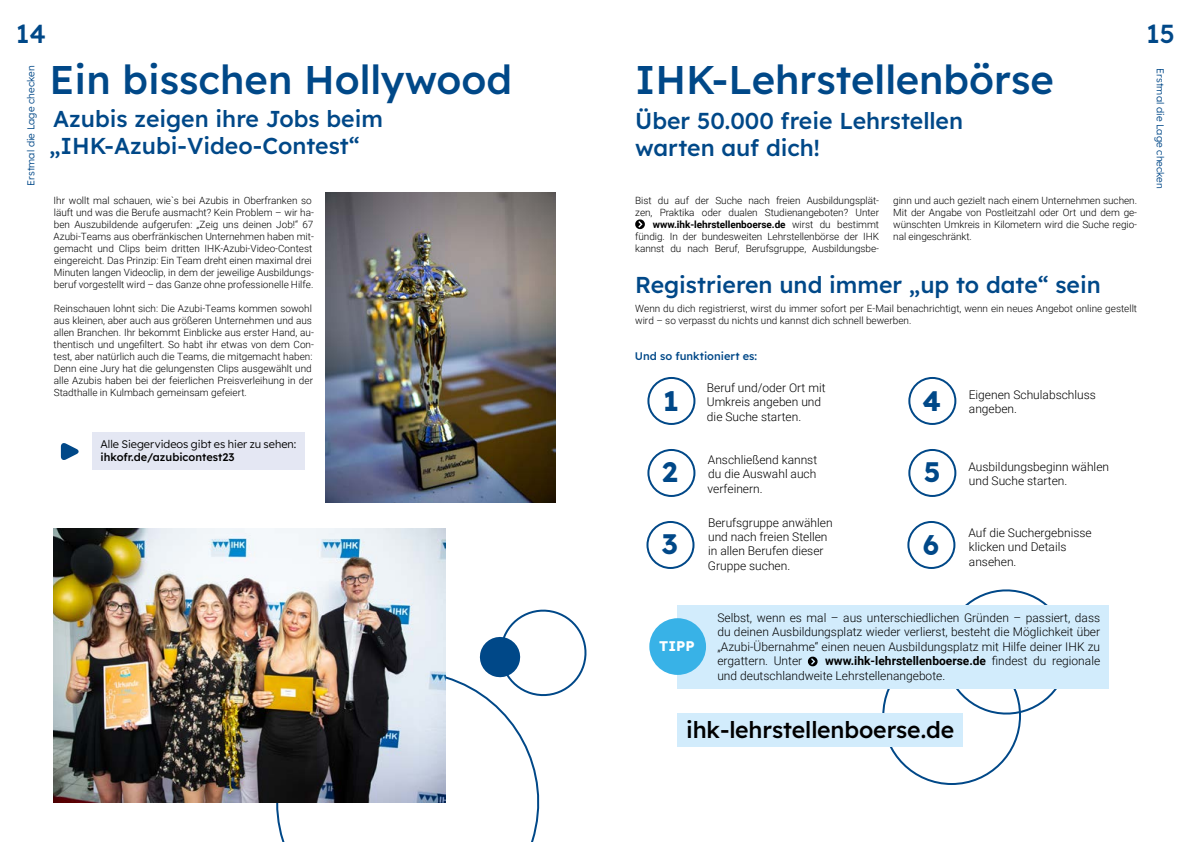
<style>
.page{position:relative;width:1191px;height:842px;background:#fff}
.page>*{position:absolute;margin:0;border:0;box-sizing:border-box;transform-origin:0 0}
.t1{font:500 40px "Lexend Deca";color:#004888}
.t2{font:700 28px "Lexend Deca";color:#004888}
.t3{font:500 26px "Lexend Deca";color:#004888}
.t4{font:500 23px/27.6px "Lexend Deca";color:#004888}
.t5{font:500 23px "Lexend Deca";letter-spacing:-.005em;color:#000}
.t6{font:700 14px "Lexend Deca";color:#fff}
.t7{font:300 12px/14.4px "Roboto";color:#000}
.t8{font:300 11px "Lexend Deca";color:#000}
.t9{font:500 11px "Lexend Deca";color:#000}
.t10{font:500 11px "Lexend Deca";color:#004888}
.t11{font:300 10px/12px "Roboto";color:#000}
.t12{font:300 10px "Lexend Deca";color:#004888}
.s1{font-weight:700}
</style>
<div class="page">
<svg style="left:259px;top:656px;width:281px;height:186px"></svg>
<img style="left:325px;top:192px;width:231px;height:311px">
<img style="left:54px;top:528px;width:391px;height:274px">
<svg style="left:477px;top:609px;width:110px;height:93px"></svg>
<svg style="left:935px;top:589px;width:142px;height:134px"></svg>
<div style="left:677px;top:605px;width:431px;height:83px;background:#d2ecfc"></div>
<svg style="left:808px;top:657px;width:9px;height:9px"></svg>
<svg style="left:635px;top:219px;width:10px;height:10px"></svg>
<div style="left:649px;top:618px;width:57px;height:57px;background:#38b2e7;border-radius:50%"></div>
<div style="left:647px;top:377px;width:48px;height:48px;border:2px solid #004888;border-radius:50%"></div>
<div style="left:647px;top:449px;width:48px;height:48px;border:2px solid #004888;border-radius:50%"></div>
<div style="left:646px;top:521px;width:48px;height:48px;border:2px solid #004888;border-radius:50%"></div>
<div style="left:908px;top:377px;width:48px;height:48px;border:2px solid #004888;border-radius:50%"></div>
<div style="left:908px;top:449px;width:48px;height:48px;border:2px solid #004888;border-radius:50%"></div>
<div style="left:907px;top:521px;width:48px;height:48px;border:2px solid #004888;border-radius:50%"></div>
<div style="left:677px;top:713px;width:285px;height:33px;background:#d2ecfc"></div>
<div style="left:92px;top:432px;width:213px;height:38px;background:#e4e7f3"></div>
<svg style="left:61px;top:443px;width:18px;height:17px"></svg>
<h3 class="t3" style="left:16px;top:14px;width:32px">14</h3>
<h3 class="t3" style="left:1146px;top:14px;width:30px">15</h3>
<p class="t12" style="left:24px;top:186px;width:122px;rotate:-90deg">Erstmal die Lage checken</p>
<p class="t12" style="left:1167px;top:68px;width:122px;rotate:90deg">Erstmal die Lage checken</p>
<h1 class="t1" style="left:50px;top:49px;width:464px">Ein bisschen Hollywood</h1>
<h3 class="t4" style="left:49px;top:103px;width:335px">Azubis zeigen ihre Jobs beim „IHK-Azubi-Video-Contest“</h3>
<p class="t11" style="left:54px;top:194px;width:262px">Ihr wollt mal schauen, wie`s bei Azubis in Oberfranken so läuft und was die Berufe ausmacht? Kein Problem – wir ha&shy;ben Auszubildende aufgerufen: „Zeig uns deinen Job!“ 67<br>Azubi-Teams aus oberfränkischen Unternehmen haben mit&shy;gemacht und Clips beim dritten IHK-Azubi-Video-Contest eingereicht. Das Prinzip: Ein Team dreht einen maximal drei Minuten langen Videoclip, in dem der jeweilige Ausbildungs&shy;beruf vorgestellt wird – das Ganze ohne professionelle Hilfe.</p>
<p class="t11" style="left:54px;top:302px;width:262px">Reinschauen lohnt sich: Die Azubi-Teams kommen sowohl aus kleinen, aber auch aus größeren Unternehmen und aus allen Branchen. Ihr bekommt Einblicke aus erster Hand, au&shy;thentisch und ungefiltert. So habt ihr etwas von dem Con&shy;test, aber natürlich auch die Teams, die mitgemacht haben:<br>Denn eine Jury hat die gelungensten Clips ausgewählt und alle Azubis haben bei der feierlichen Preisverleihung in der Stadthalle in Kulmbach gemeinsam gefeiert.</p>
<h1 class="t1" style="left:635px;top:49px;width:420px">IHK-Lehrstellenbörse</h1>
<h3 class="t4" style="left:635px;top:105px;width:329px">Über 50.000 freie Lehrstellen warten auf dich!</h3>
<p class="t11" style="left:635px;top:194px;width:245px;text-align:right">Bist du auf der Suche nach freien Ausbildungsplät&shy;zen, Praktika oder dualen Studienangeboten? Unter <span class="s1">www.ihk-lehrstellenboerse.de</span> wirst du bestimmt fündig. In der bundesweiten Lehrstellenbörse der IHK kannst du nach Beruf, Berufsgruppe, Ausbildungsbe-</p>
<p class="t11" style="left:893px;top:194px;width:245px;text-align:justify">ginn und auch gezielt nach einem Unternehmen suchen.<br>Mit der Angabe von Postleitzahl oder Ort und dem ge&shy;wünschten Umkreis in Kilometern wird die Suche regio&shy;nal eingeschränkt.</p>
<h3 class="t4" style="left:635px;top:269px;width:467px">Registrieren und immer „up to date“ sein</h3>
<p class="t11" style="left:635px;top:302px;width:503px">Wenn du dich registrierst, wirst du immer sofort per E-Mail benachrichtigt, wenn ein neues Angebot online gestellt wird – so verpasst du nichts und kannst dich schnell bewerben.</p>
<p class="t10" style="left:635px;top:348px;width:124px">Und so funktioniert es:</p>
<h2 class="t2" style="left:663px;top:379px;width:17px">1</h2>
<p class="t7" style="left:707px;top:380px;width:120px">Beruf und/oder Ort mit<br>Umkreis angeben und die Suche starten.</p>
<h2 class="t2" style="left:922px;top:379px;width:20px">4</h2>
<p class="t7" style="left:968px;top:387px;width:129px">Eigenen Schulabschluss angeben.</p>
<p class="t8" style="left:101px;top:436px;width:197px">Alle Siegervideos gibt es hier zu sehen:</p>
<p class="t9" style="left:101px;top:449px;width:135px">ihkofr.de/azubicontest23</p>
<h2 class="t2" style="left:662px;top:450px;width:17px">2</h2>
<p class="t7" style="left:707px;top:452px;width:111px;text-align:justify">Anschließend kannst du die Auswahl auch verfeinern.</p>
<h2 class="t2" style="left:661px;top:522px;width:18px">3</h2>
<p class="t7" style="left:708px;top:515px;width:126px">Berufsgruppe anwählen und nach freien Stellen in allen Berufen dieser<br>Gruppe suchen.</p>
<h2 class="t2" style="left:923px;top:450px;width:18px">5</h2>
<p class="t7" style="left:968px;top:459px;width:142px">Ausbildungsbeginn wählen und Suche starten.</p>
<h2 class="t2" style="left:923px;top:523px;width:18px">6</h2>
<p class="t7" style="left:968px;top:525px;width:125px">Auf die Suchergebnisse klicken und Details ansehen.</p>
<h3 class="t6" style="left:659px;top:635px;width:37px">TIPP</h3>
<p class="t7" style="left:717px;top:610px;width:384px;text-align:justify">Selbst, wenn es mal – aus unterschiedlichen Gründen – passiert, dass du deinen Ausbildungsplatz wieder verlierst, besteht die Möglichkeit über „Azubi-Übernahme“ einen neuen Ausbildungsplatz mit Hilfe deiner IHK zu ergattern. Unter</p>
<p class="t7" style="left:717px;top:653px;width:384px;text-indent:108px"><span class="s1">www.ihk-lehrstellenboerse.de</span> findest du regionale und deutschlandweite Lehrstellenangebote.</p>
<h3 class="t5" style="left:686px;top:712px;width:269px">ihk-lehrstellenboerse.de</h3>
</div>
